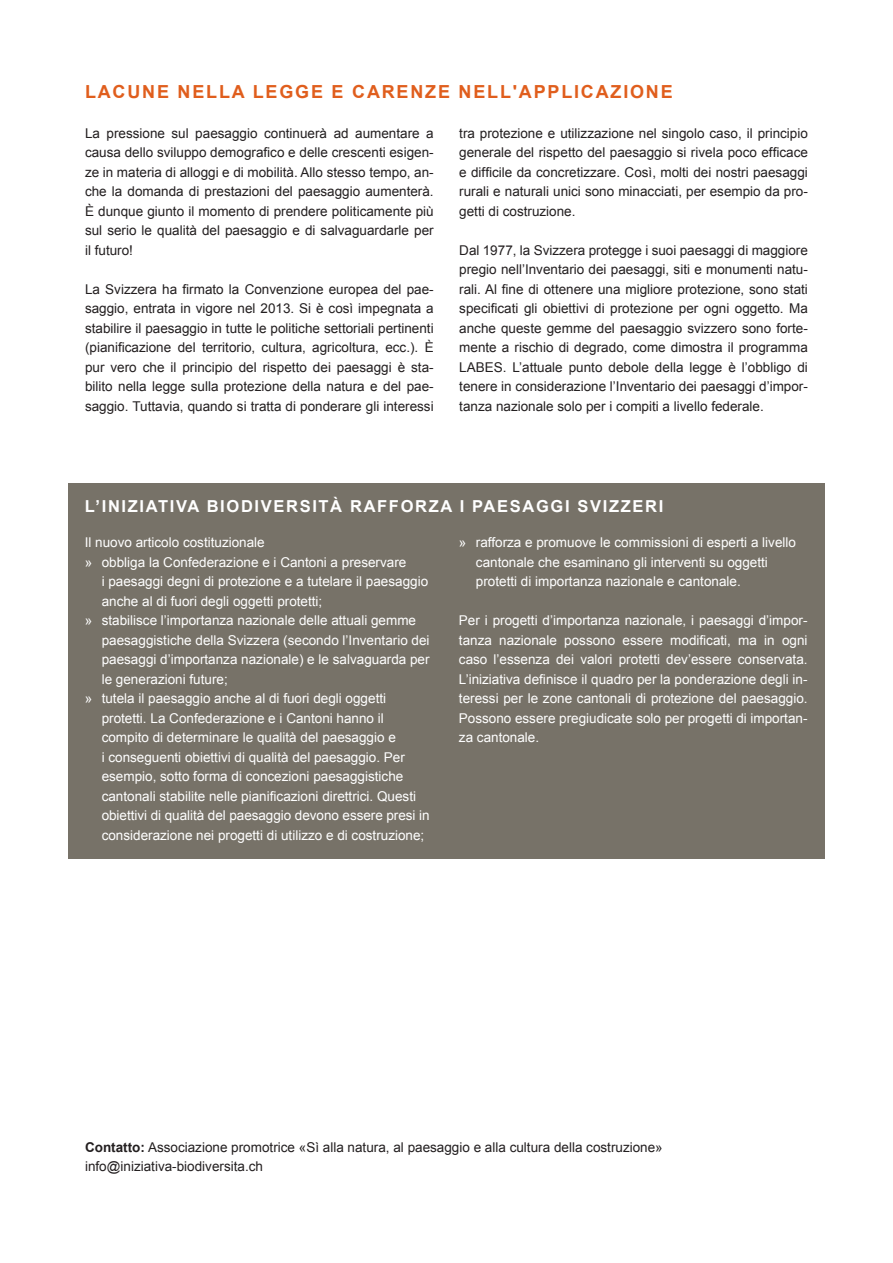
<style>
.page{position:relative;width:893px;height:1263px;background:#fff}
.page>*{position:absolute;margin:0;border:0;box-sizing:border-box;transform-origin:0 0}
.Untertitel{font:700 18px "Arial";letter-spacing:.1em;color:#e05e1d}
.t1{font:700 16.5px "Arial";letter-spacing:.1em;color:#fff}
.Fliesstext{font:13.5px/19.5px "Arial";color:#231f20;text-align:justify}
.t2{font:13.5px/19.5px "Arial";color:#fff}
.Kontakt{font:13.5px "Arial";color:#231f20}
.s1{font-weight:700}
</style>
<div class="page">
<div style="left:68px;top:483px;width:757px;height:376px;background:#777268"></div>
<p class="Untertitel" style="left:85px;top:80px;width:589px">LACUNE NELLA LEGGE E CARENZE NELL'APPLICAZIONE</p>
<p class="Fliesstext" style="left:85px;top:123px;width:350px">La pressione sul paesaggio continuerà ad aumentare a causa dello sviluppo demografico e delle crescenti esigen&shy;ze in materia di alloggi e di mobilità. Allo stesso tempo, an&shy;che la domanda di prestazioni del paesaggio aumenterà.<br>È dunque giunto il momento di prendere politicamente più sul serio le qualità del paesaggio e di salvaguardarle per il futuro!</p>
<p class="Fliesstext" style="left:85px;top:279px;width:350px">La Svizzera ha firmato la Convenzione europea del pae&shy;saggio, entrata in vigore nel 2013. Si è così impegnata a stabilire il paesaggio in tutte le politiche settoriali pertinenti (pianificazione del territorio, cultura, agricoltura, ecc.). È pur vero che il principio del rispetto dei paesaggi è sta&shy;bilito nella legge sulla protezione della natura e del pae&shy;saggio. Tuttavia, quando si tratta di ponderare gli interessi</p>
<p class="Fliesstext" style="left:459px;top:123px;width:350px">tra protezione e utilizzazione nel singolo caso, il principio generale del rispetto del paesaggio si rivela poco efficace e difficile da concretizzare. Così, molti dei nostri paesaggi rurali e naturali unici sono minacciati, per esempio da pro&shy;getti di costruzione.</p>
<p class="Fliesstext" style="left:459px;top:240px;width:350px">Dal 1977, la Svizzera protegge i suoi paesaggi di maggiore pregio nell’Inventario dei paesaggi, siti e monumenti natu&shy;rali. Al fine di ottenere una migliore protezione, sono stati specificati gli obiettivi di protezione per ogni oggetto. Ma anche queste gemme del paesaggio svizzero sono forte&shy;mente a rischio di degrado, come dimostra il programma LABES. L’attuale punto debole della legge è l’obbligo di tenere in considerazione l’Inventario dei paesaggi d’impor&shy;tanza nazionale solo per i compiti a livello federale.</p>
<p class="t1" style="left:85px;top:496px;width:580px">L’INIZIATIVA BIODIVERSITÀ RAFFORZA I PAESAGGI SVIZZERI</p>
<p class="t2" style="left:85px;top:533px;width:182px">Il nuovo articolo costituzionale</p>
<p class="t2" style="left:85px;top:552px;width:323px">» obbliga la Confederazione e i Cantoni a preservare</p>
<p class="t2" style="left:102px;top:572px;width:328px">i paesaggi degni di protezione e a tutelare il paesaggio</p>
<p class="t2" style="left:102px;top:591px;width:222px">anche al di fuori degli oggetti protetti;</p>
<p class="t2" style="left:85px;top:611px;width:333px">» stabilisce l’importanza nazionale delle attuali gemme</p>
<p class="t2" style="left:102px;top:630px;width:329px">paesaggistiche della Svizzera (secondo l’Inventario dei</p>
<p class="t2" style="left:102px;top:650px;width:329px">paesaggi d’importanza nazionale) e le salvaguarda per</p>
<p class="t2" style="left:102px;top:669px;width:128px">le generazioni future;</p>
<p class="t2" style="left:85px;top:689px;width:303px">» tutela il paesaggio anche al di fuori degli oggetti</p>
<p class="t2" style="left:102px;top:708px;width:284px">protetti. La Confederazione e i Cantoni hanno il</p>
<p class="t2" style="left:102px;top:728px;width:296px">compito di determinare le qualità del paesaggio e</p>
<p class="t2" style="left:102px;top:747px;width:305px">i conseguenti obiettivi di qualità del paesaggio. Per</p>
<p class="t2" style="left:102px;top:767px;width:303px">esempio, sotto forma di concezioni paesaggistiche</p>
<p class="t2" style="left:102px;top:786px;width:316px">cantonali stabilite nelle pianificazioni direttrici. Questi</p>
<p class="t2" style="left:102px;top:806px;width:329px">obiettivi di qualità del paesaggio devono essere presi in</p>
<p class="t2" style="left:102px;top:825px;width:324px">considerazione nei progetti di utilizzo e di costruzione;</p>
<p class="t2" style="left:476px;top:533px;width:322px;text-indent:-17px">» rafforza e promuove le commissioni di esperti a livello cantonale che esaminano gli interventi su oggetti protetti di importanza nazionale e cantonale.</p>
<p class="t2" style="left:459px;top:611px;width:350px;text-align:justify">Per i progetti d’importanza nazionale, i paesaggi d’impor&shy;tanza nazionale possono essere modificati, ma in ogni caso l’essenza dei valori protetti dev’essere conservata.<br>L’iniziativa definisce il quadro per la ponderazione degli in&shy;teressi per le zone cantonali di protezione del paesaggio.<br>Possono essere pregiudicate solo per progetti di importan&shy;za cantonale.</p>
<p class="Kontakt" style="left:85px;top:1138px;width:579px"><span class="s1">Contatto:</span> Associazione promotrice «Sì alla natura, al paesaggio e alla cultura della costruzione»</p>
<p class="Kontakt" style="left:85px;top:1157px;width:179px">info@iniziativa-biodiversita.ch</p>
</div>
